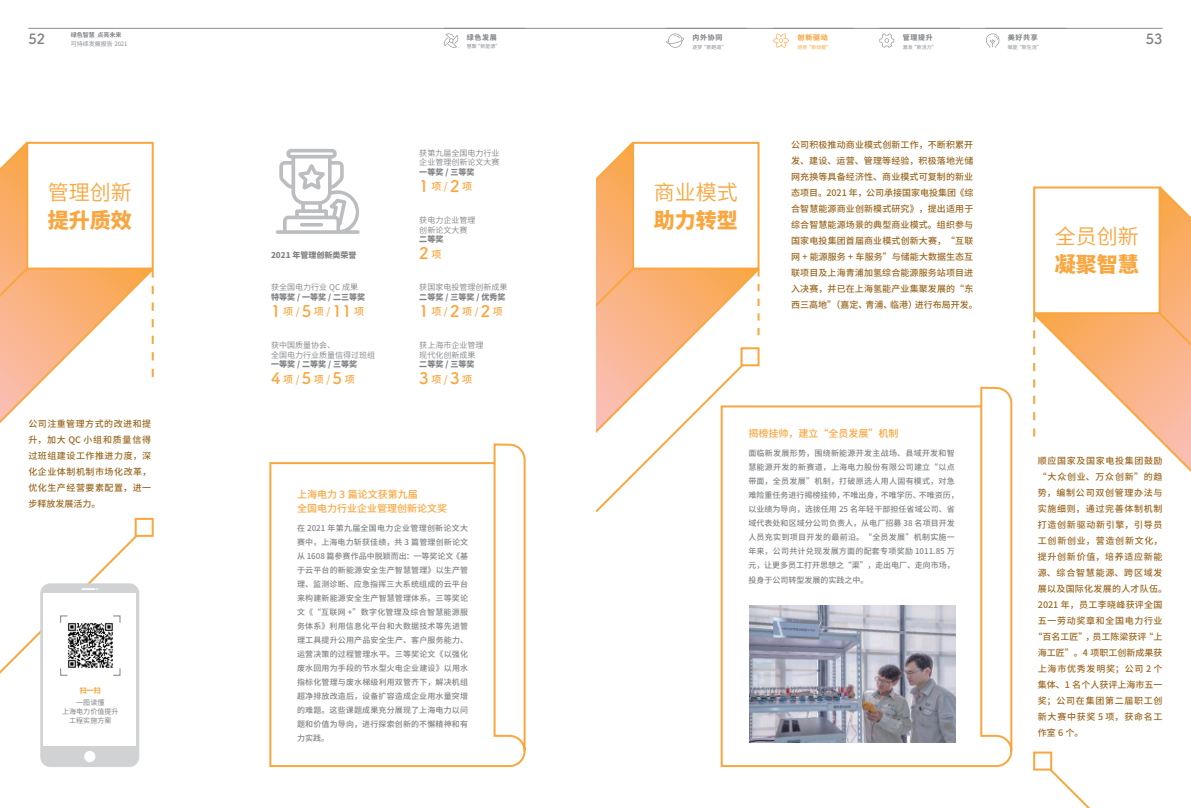
<style>
.page{position:relative;width:1191px;height:808px;background:#fff}
.page>*{position:absolute;margin:0;border:0;box-sizing:border-box;transform-origin:0 0}
.t1{font:21px "Source Han Sans CN";color:#faa63f}
.t2{font:800 21px "Source Han Sans CN";color:#faa63f}
.t3{font:700 16px "Tsuku A Rd Gothic";color:#faa63f}
.t4{font:700 14px "Tsuku A Rd Gothic";color:#808285}
.t5{font:500 10px/14px "Source Han Sans CN";color:#faa63f}
.t6{font:500 9px/16px "Source Han Sans CN";letter-spacing:.015em;color:#9a6720;text-align:justify}
.t7{font:500 9px "Source Han Sans CN";letter-spacing:.08em;color:#9a6720}
.t8{font:500 9px "Source Han Sans CN";letter-spacing:.085em;color:#9a6720}
.t9{font:500 9px "Source Han Sans CN";letter-spacing:.07em;color:#9a6720}
.t10{font:500 9px "Source Han Sans CN";letter-spacing:.035em;color:#9a6720}
.t11{font:500 8px/14px "Source Han Sans CN";letter-spacing:.02em;color:#808285;text-align:justify}
.t12{font:8px/9.6px "Source Han Sans CN";color:#808285}
.t13{font:800 8px "Source Han Sans CN";color:#808285}
.t14{font:7px/9px "Source Han Sans CN";color:#808285;text-align:center}
.t15{font:800 7px "Source Han Sans CN";letter-spacing:.1em;color:#8a8c8f}
.t16{font:800 7px "Source Han Sans CN";letter-spacing:.1em;color:#faa63f}
.t17{font:6px "Source Han Sans CN";color:#808285}
.t18{font:700 6px "Source Han Sans CN";color:#808285}
.t19{font:5px "Source Han Sans CN";color:#8a8c8f}
.t20{font:5px "Source Han Sans CN";color:#faa63f}
.s1{font-family:"Tsuku A Rd Gothic";font-weight:700;font-size:16px}
.s2{font-family:"Source Han Sans CN";font-weight:500;font-size:10px}
</style>
<div class="page">
<svg style="left:444px;top:33px;width:15px;height:15px"></svg>
<svg style="left:666px;top:34px;width:18px;height:14px"></svg>
<svg style="left:879px;top:33px;width:15px;height:15px"></svg>
<svg style="left:986px;top:33px;width:14px;height:15px"></svg>
<svg style="left:773px;top:34px;width:16px;height:14px"></svg>
<hr style="left:28px;top:28px;width:1134px;height:1px;background:#8a8c8f">
<svg style="left:0;top:141px;width:154px;height:282px"></svg>
<svg style="left:596px;top:141px;width:164px;height:226px"></svg>
<div style="left:26px;top:142px;width:128px;height:128px;background:#fff;border:2px solid #faa63f"></div>
<div style="left:632px;top:142px;width:127px;height:128px;background:#fff;border:2px solid #faa63f"></div>
<svg style="left:0;top:266px;width:30px;height:44px"></svg>
<svg style="left:596px;top:266px;width:40px;height:44px;background:#f9b27f"></svg>
<svg style="left:596px;top:353px;width:158px;height:159px"></svg>
<div style="left:135px;top:518px;width:19px;height:19px;background:#fff;border:2px solid #faa63f"></div>
<div style="left:740px;top:347px;width:19px;height:19px;background:#fff;border:2px solid #faa63f"></div>
<svg style="left:152px;top:269px;width:2px;height:108px"></svg>
<svg style="left:757px;top:269px;width:2px;height:66px"></svg>
<svg style="left:1035px;top:186px;width:156px;height:286px"></svg>
<div style="left:1033px;top:186px;width:127px;height:128px;background:#fff;border:2px solid #faa63f"></div>
<svg style="left:1156px;top:310px;width:35px;height:45px;background:#f9b27e"></svg>
<svg style="left:1038px;top:757px;width:52px;height:51px"></svg>
<div style="left:1033px;top:751px;width:19px;height:19px;background:#fff;border:2px solid #faa63f"></div>
<svg style="left:1033px;top:314px;width:2px;height:123px"></svg>
<svg style="left:276px;top:149px;width:84px;height:85px"></svg>
<svg style="left:269px;top:443px;width:257px;height:325px"></svg>
<svg style="left:719px;top:386px;width:294px;height:382px"></svg>
<div style="left:40px;top:583px;width:99px;height:184px;background:#d1d2d4;border-radius:10px"></div>
<div style="left:44px;top:594px;width:92px;height:152px;background:#fff"></div>
<div style="left:84px;top:751px;width:11px;height:11px;background:#fff;border-radius:50%"></div>
<svg style="left:0;top:524px;width:149px;height:160px"></svg>
<img style="left:749px;top:605px;width:206px;height:138px">
<p class="t18" style="left:71px;top:31px;width:52px">绿色智慧 点亮未来</p>
<h3 class="t4" style="left:28px;top:28px;width:18px">52</h3>
<p class="t17" style="left:71px;top:40px;width:58px">可持续发展报告 2021</p>
<h1 class="t1" style="left:48px;top:180px;width:86px">管理创新</h1>
<h1 class="t2" style="left:48px;top:208px;width:86px">提升质效</h1>
<p class="t6" style="left:28px;top:416px;width:124px">公司注重管理方式的改进和提升，加大 QC 小组和质量信得过班组建设工作推进力度，深化企业体制机制市场化改革，优化生产经营要素配置，进一步释放发展活力。</p>
<p class="t16" style="left:80px;top:687px;width:22px">扫一扫</p>
<p class="t14" style="left:62px;top:698px;width:57px">一图读懂<br>上海电力价值提升工程实施方案</p>
<p class="t15" style="left:467px;top:33px;width:32px">绿色发展</p>
<p class="t19" style="left:467px;top:43px;width:35px">慧聚“新能源”</p>
<p class="t12" style="left:419px;top:148px;width:81px">获第九届全国电力行业企业管理创新论文大赛</p>
<p class="t13" style="left:419px;top:168px;width:57px">一等奖 / 三等奖</p>
<p class="t5" style="left:419px;top:180px;width:54px"><span class="s1">1</span>项/ <span class="s1">2</span>项</p>
<p class="t12" style="left:419px;top:216px;width:57px">获电力企业管理创新论文大赛</p>
<p class="t13" style="left:419px;top:235px;width:25px">二等奖</p>
<p class="t13" style="left:271px;top:251px;width:87px">2021 年管理创新类荣誉</p>
<h2 class="t3" style="left:419px;top:240px;width:24px">2<span class="s2">项</span></h2>
<p class="t12" style="left:271px;top:283px;width:88px">获全国电力行业 QC 成果</p>
<p class="t13" style="left:271px;top:293px;width:96px">特等奖 / 一等奖 / 二三等奖</p>
<p class="t12" style="left:419px;top:283px;width:89px">获国家电投管理创新成果</p>
<p class="t13" style="left:419px;top:293px;width:88px">二等奖 / 三等奖 / 优秀奖</p>
<p class="t5" style="left:271px;top:305px;width:95px"><span class="s1">1</span>项/ <span class="s1">5</span>项/ <span class="s1">11</span>项</p>
<p class="t5" style="left:419px;top:305px;width:85px"><span class="s1">1</span>项/ <span class="s1">2</span>项/ <span class="s1">2</span>项</p>
<p class="t12" style="left:271px;top:341px;width:105px">获中国质量协会、<br>全国电力行业质量信得过班组</p>
<p class="t13" style="left:271px;top:360px;width:88px">一等奖 / 二等奖 / 三等奖</p>
<p class="t12" style="left:419px;top:341px;width:65px">获上海市企业管理现代化创新成果</p>
<p class="t13" style="left:419px;top:360px;width:57px">二等奖 / 三等奖</p>
<p class="t5" style="left:271px;top:372px;width:85px"><span class="s1">4</span>项/ <span class="s1">5</span>项/ <span class="s1">5</span>项</p>
<p class="t5" style="left:419px;top:372px;width:54px"><span class="s1">3</span>项/ <span class="s1">3</span>项</p>
<p class="t5" style="left:297px;top:487px;width:151px">上海电力 3 篇论文获第九届<br>全国电力行业企业管理创新论文奖</p>
<p class="t11" style="left:297px;top:521px;width:173px">在 2021 年第九届全国电力企业管理创新论文大赛中，上海电力斩获佳绩，共 3 篇管理创新论文从 1608 篇参赛作品中脱颖而出：一等奖论文《基于云平台的新能源安全生产智慧管理》以生产管理、监测诊断、应急指挥三大系统组成的云平台来构建新能源安全生产智慧管理体系。三等奖论文《“互联网 +”数字化管理及综合智慧能源服务体系》利用信息化平台和大数据技术等先进管理工具提升公用产品安全生产、客户服务能力、运营决策的过程管理水平。三等奖论文《以强化废水回用为手段的节水型火电企业建设》以用水指标化管理与废水梯级利用双管齐下，解决机组超净排放改造后，设备扩容造成企业用水量突增的难题。这些课题成果充分展现了上海电力以问题和价值为导向，进行探索创新的不懈精神和有力实践。</p>
<p class="t15" style="left:692px;top:33px;width:32px">内外协同</p>
<h3 class="t4" style="left:1145px;top:28px;width:18px">53</h3>
<p class="t19" style="left:692px;top:44px;width:35px">逐梦“新跑道”</p>
<p class="t15" style="left:902px;top:33px;width:32px">管理提升</p>
<p class="t19" style="left:902px;top:44px;width:35px">激发“新活力”</p>
<p class="t15" style="left:1007px;top:33px;width:32px">美好共享</p>
<p class="t19" style="left:1007px;top:44px;width:36px">赋能“新生活”</p>
<p class="t16" style="left:797px;top:33px;width:32px">创新驱动</p>
<p class="t20" style="left:797px;top:44px;width:35px">培育“新动能”</p>
<h1 class="t1" style="left:654px;top:180px;width:85px">商业模式</h1>
<h1 class="t2" style="left:654px;top:208px;width:85px">助力转型</h1>
<p class="t6" style="left:791px;top:137px;width:188px;text-align:left">公司积极推动商业模式创新工作，不断积累开发、建设、运营、管理等经验，积极落地光储网充换等具备经济性、商业模式可复制的新业态项目。2021 年，公司承接国家电投集团《综合智慧能源商业创新模式研究》，提出适用于综合智慧能源场景的典型商业模式。组织参与国家电投集团首届商业模式创新大赛，“互联网 + 能源服务 + 车服务”与储能大数据生态互联项目及上海青浦加氢综合能源服务站项目进入决赛，并已在上海氢能产业集聚发展的“东西三高地”（嘉定、青浦、临港）进行布局开发。</p>
<p class="t5" style="left:748px;top:426px;width:151px">揭榜挂帅，建立“全员发展”机制</p>
<p class="t11" style="left:748px;top:447px;width:212px;text-align:left">面临新发展形势，围绕新能源开发主战场、县域开发和智慧能源开发的新赛道，上海电力股份有限公司建立“以点带面，全员发展”机制，打破原选人用人固有模式，对急难险重任务进行揭榜挂帅，不唯出身，不唯学历、不唯资历，以业绩为导向，选拔任用 25 名年轻干部担任省域公司、省域代表处和区域分公司负责人，从电厂招募 38 名项目开发人员充实到项目开发的最前沿。“全员发展”机制实施一年来，公司共计兑现发展方面的配套专项奖励 1011.85 万元，让更多员工打开思想之“渠”，走出电厂、走向市场，投身于公司转型发展的实践之中。</p>
<h1 class="t1" style="left:1055px;top:225px;width:85px">全员创新</h1>
<h1 class="t2" style="left:1055px;top:253px;width:85px">凝聚智慧</h1>
<p class="t9" style="left:1037px;top:456px;width:126px">顺应国家及国家电投集团鼓励</p>
<p class="t7" style="left:1037px;top:472px;width:126px">“大众创业、万众创新”的趋</p>
<p class="t7" style="left:1037px;top:488px;width:126px">势，编制公司双创管理办法与</p>
<p class="t7" style="left:1037px;top:504px;width:126px">实施细则，通过完善体制机制</p>
<p class="t7" style="left:1037px;top:520px;width:126px">打造创新驱动新引擎，引导员</p>
<p class="t8" style="left:1037px;top:536px;width:126px">工创新创业，营造创新文化，</p>
<p class="t7" style="left:1037px;top:552px;width:126px">提升创新价值，培养适应新能</p>
<p class="t8" style="left:1037px;top:568px;width:126px">源、综合智慧能源、跨区域发</p>
<p class="t6" style="left:1037px;top:581px;width:131px">展以及国际化发展的人才队伍。</p>
<p class="t10" style="left:1037px;top:600px;width:126px">2021 年，员工李晓峰获评全国</p>
<p class="t9" style="left:1037px;top:616px;width:126px">五一劳动奖章和全国电力行业</p>
<p class="t6" style="left:1033px;top:629px;width:131px">“百名工匠”，员工陈梁获评“上</p>
<p class="t6" style="left:1037px;top:645px;width:126px">海工匠”。4 项职工创新成果获</p>
<p class="t8" style="left:1037px;top:664px;width:126px">上海市优秀发明奖；公司 2 个</p>
<p class="t6" style="left:1037px;top:677px;width:126px">集体、1 名个人获评上海市五一</p>
<p class="t7" style="left:1037px;top:696px;width:126px">奖；公司在集团第二届职工创</p>
<p class="t8" style="left:1037px;top:712px;width:126px">新大赛中获奖 5 项，获命名工</p>
<p class="t6" style="left:1037px;top:725px;width:47px">作室 6 个。</p>
</div>
